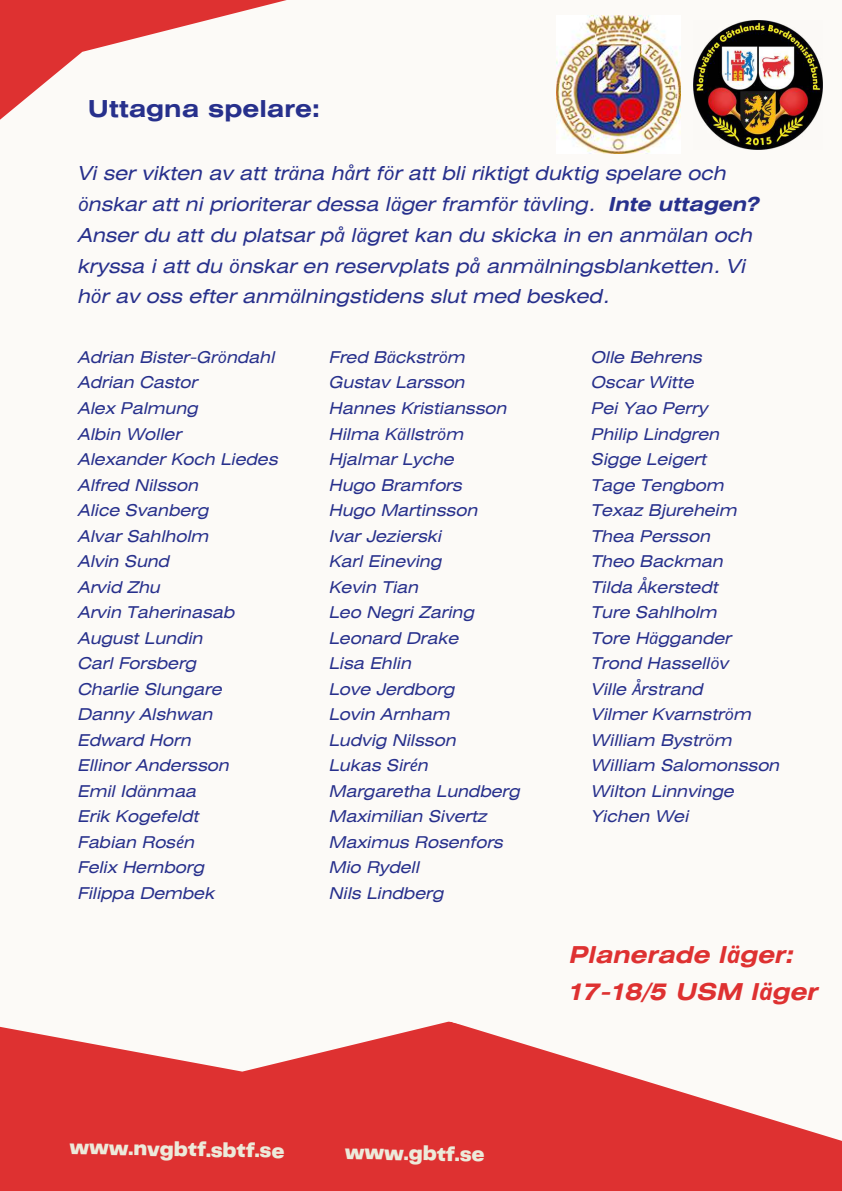
<style>
.page{position:relative;width:842px;height:1191px;background:#fff}
.page>*{position:absolute;margin:0;border:0;box-sizing:border-box;transform-origin:0 0}
.t1{font:italic 700 23.3px/36.8px "Helios Ext";color:#de3131}
.t2{font:700 23.3px "Helios Ext";color:#27308c}
.t3{font:900 21.1px "Telegraf";color:#eceada}
.t4{font:italic 19.3px/30.7px "Helios Ext";color:#27308c}
.t5{font:italic 16.3px/25.5px "Helios Ext";color:#27308c}
.s1{font-family:"Noto Sans"}
.s2{font-weight:700}
</style>
<div class="page">
<div style="left:0;top:0;width:842px;height:1190px;background:#fcfaf7"></div>
<svg style="left:0;top:0;width:287px;height:120px"></svg>
<svg style="left:0;top:1021px;width:842px;height:169px;fill:#de3131"></svg>
<img style="left:693px;top:21px;width:129px;height:129px">
<img style="left:557px;top:15px;width:123px;height:138px">
<h1 class="t2" style="left:88px;top:94px;width:234px">Uttagna spelare:</h1>
<p class="t4" style="left:78px;top:158px;width:683px">Vi ser vikten av att tr<span class="s1">ä</span>na h<span class="s1">å</span>rt f<span class="s1">ö</span>r att bli riktigt duktig spelare och <span class="s1">ö</span>nskar att ni prioriterar dessa l<span class="s1">ä</span>ger framf<span class="s1">ö</span>r t<span class="s1">ä</span>vling. <span class="s2">Inte uttagen?<br></span>Anser du att du platsar p<span class="s1">å</span> l<span class="s1">ä</span>gret kan du skicka in en anm<span class="s1">ä</span>lan och kryssa i att du <span class="s1">ö</span>nskar en reservplats p<span class="s1">å</span> anm<span class="s1">ä</span>lningsblanketten. Vi h<span class="s1">ö</span>r av oss efter anm<span class="s1">ä</span>lningstidens slut med besked.</p>
<p class="t5" style="left:78px;top:344px;width:202px">Adrian Bister-Gr<span class="s1">ö</span>ndahl<br>Adrian Castor<br>Alex Palmung<br>Albin Woller<br>Alexander Koch Liedes<br>Alfred Nilsson<br>Alice Svanberg<br>Alvar Sahlholm<br>Alvin Sund<br>Arvid Zhu<br>Arvin Taherinasab<br>August Lundin<br>Carl Forsberg<br>Charlie Slungare<br>Danny Alshwan<br>Edward Horn<br>Ellinor Andersson<br>Emil Id<span class="s1">ä</span>nmaa<br>Erik Kogefeldt<br>Fabian Ros<span class="s1">é</span>n<br>Felix Hernborg<br>Filippa Dembek</p>
<p class="t5" style="left:329px;top:344px;width:193px">Fred B<span class="s1">ä</span>ckstr<span class="s1">ö</span>m<br>Gustav Larsson<br>Hannes Kristiansson<br>Hilma K<span class="s1">ä</span>llstr<span class="s1">ö</span>m<br>Hjalmar Lyche<br>Hugo Bramfors<br>Hugo Martinsson<br>Ivar Jezierski<br>Karl Eineving<br>Kevin Tian<br>Leo Negri Zaring<br>Leonard Drake<br>Lisa Ehlin<br>Love Jerdborg<br>Lovin Arnham<br>Ludvig Nilsson<br>Lukas Sir<span class="s1">é</span>n<br>Margaretha Lundberg<br>Maximilian Sivertz<br>Maximus Rosenfors<br>Mio Rydell<br>Nils Lindberg</p>
<p class="t5" style="left:592px;top:344px;width:190px">Olle Behrens<br>Oscar Witte<br>Pei Yao Perry<br>Philip Lindgren<br>Sigge Leigert<br>Tage Tengbom<br>Texaz Bjureheim<br>Thea Persson<br>Theo Backman<br>Tilda <span class="s1">Å</span>kerstedt<br>Ture Sahlholm<br>Tore H<span class="s1">ä</span>ggander<br>Trond Hassell<span class="s1">ö</span>v<br>Ville <span class="s1">Å</span>rstrand<br>Vilmer Kvarnstr<span class="s1">ö</span>m<br>William Bystr<span class="s1">ö</span>m<br>William Salomonsson<br>Wilton Linnvinge<br>Yichen Wei</p>
<p class="t3" style="left:70px;top:1131px;width:216px;rotate:1deg">www.nvgbtf.sbtf.se</p>
<p class="t3" style="left:345px;top:1136px;width:141px;rotate:1deg">www.gbtf.se</p>
<h1 class="t1" style="left:569px;top:936px;width:250px">Planerade l<span class="s1">ä</span>ger:<br>17-18/5 USM l<span class="s1">ä</span>ger</h1>
</div>
